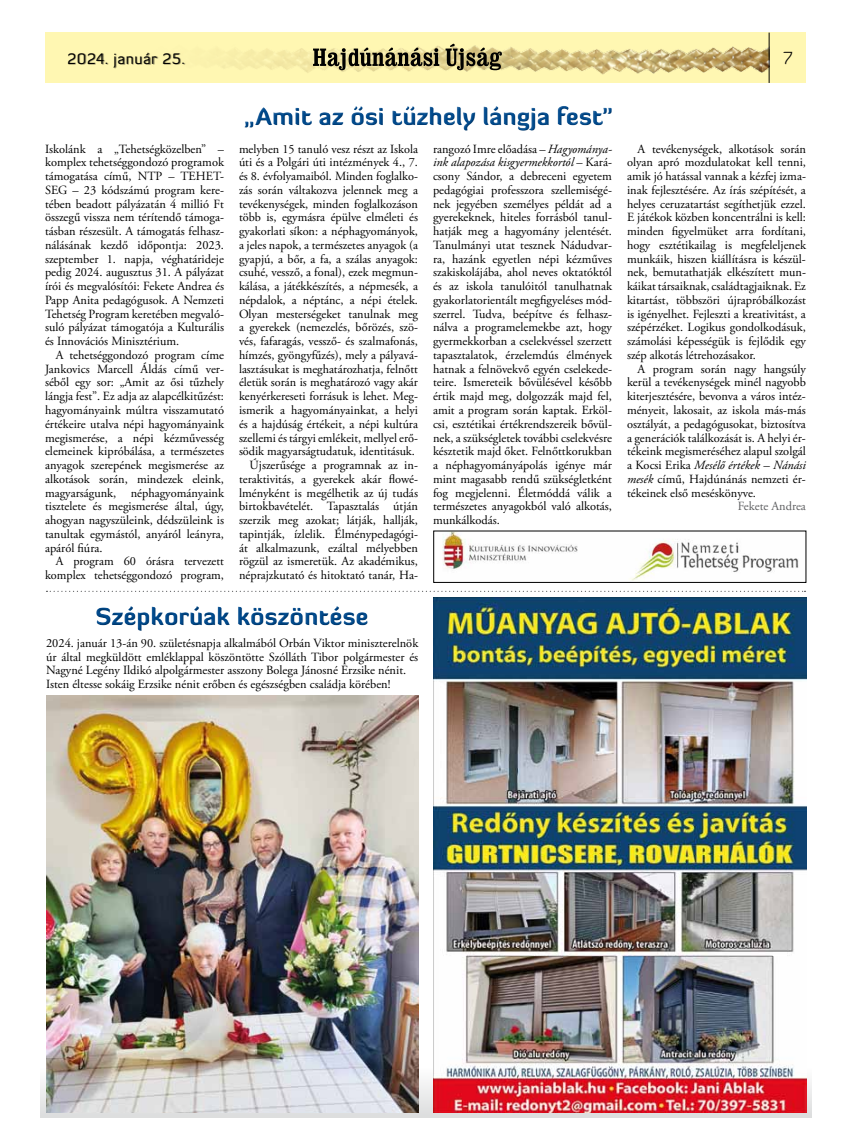
<style>
.page{position:relative;width:851px;height:1145px;background:#fff}
.page>*{position:absolute;margin:0;border:0;box-sizing:border-box;transform-origin:0 0}
.t1{font:900 23.75px "Diavlo";color:#004a8d}
.t2{font:300 17.5px "Diavlo";color:#000}
.t3{font:15px "Diavlo";letter-spacing:.04em;color:#000}
.t4{font:12.5px/13.8px "Adobe Garamond Pro";color:#000;text-align:justify}
.t5{font:12.5px "Adobe Garamond Pro";color:#5f6062}
.s1{font-style:italic}
</style>
<div class="page">
<div style="left:45px;top:33px;width:760px;height:50px;background:#fff7b2"></div>
<img style="left:185px;top:43px;width:583px;height:32px">
<hr style="left:768px;top:33px;width:1px;height:50px;background:#000">
<svg style="left:313px;top:44px;width:189px;height:26px"></svg>
<div style="left:68px;top:53px;width:117px;height:16px;background:#000;opacity:.5"></div>
<svg style="left:40px;top:1063px;width:771px;height:54px;background:#dfd0d2"></svg>
<div style="left:242px;top:106px;width:372px;height:27px;background:#000;opacity:.4"></div>
<img style="left:442px;top:533px;width:357px;height:47px">
<svg style="left:46px;top:590px;width:759px;height:2px"></svg>
<img style="left:433px;top:597px;width:373px;height:515px">
<div style="left:95px;top:606px;width:275px;height:27px;background:#000;opacity:.4"></div>
<img style="left:46px;top:695px;width:372px;height:417px">
<p class="t3" style="left:67px;top:49px;width:119px">2024. január 25.</p>
<h2 class="t2" style="left:783px;top:47px;width:11px">7</h2>
<h1 class="t1" style="left:243px;top:101px;width:371px">„Amit az ősi tűzhely lángja fest”</h1>
<p class="t4" style="left:45px;top:142px;width:180px">Iskolánk a „Tehetségközelben” – komplex tehetséggondozó programok támogatása című, NTP – TEHET-SEG – 23 kódszámú program kere&shy;tében beadott pályázatán 4 millió Ft összegű vissza nem térítendő támoga&shy;tásban részesült. A támogatás felhasz&shy;nálásának kezdő időpontja: 2023. szeptember 1. napja, véghatárideje pedig 2024. augusztus 31. A pályázat írói és megvalósítói: Fekete Andrea és Papp Anita pedagógusok. A Nemzeti Tehetség Program keretében megvaló&shy;suló pályázat támogatója a Kulturális és Innovációs Minisztérium.</p>
<p class="t4" style="left:45px;top:348px;width:180px;text-indent:11px">A tehetséggondozó program címe Jankovics Marcell Áldás című ver&shy;séből egy sor: „Amit az ősi tűzhely lángja fest”. Ez adja az alapcélkitűzést: hagyományaink múltra visszamutató értékeire utalva népi hagyományaink megismerése, a népi kézművesség elemeinek kipróbálása, a természetes anyagok szerepének megismerése az alkotások során, mindezek eleink, magyarságunk, néphagyományaink tisztelete és megismerése által, úgy, ahogyan nagyszüleink, dédszüleink is tanultak egymástól, anyáról leányra, apáról fiúra.</p>
<p class="t4" style="left:45px;top:555px;width:180px;text-align:right">A program 60 órásra tervezett komplex tehetséggondozó program,</p>
<p class="t4" style="left:239px;top:142px;width:180px;text-align:right">melyben 15 tanuló vesz részt az Iskola úti és a Polgári úti intézmények 4., 7. és 8. évfolyamaiból. Minden foglalko&shy;zás során váltakozva jelennek meg a tevékenységek, minden foglalkozáson több is, egymásra épülve elméleti és gyakorlati síkon: a néphagyományok, a jeles napok, a természetes anyagok (a gyapjú, a bőr, a fa, a szálas anyagok: csuhé, vessző, a fonal), ezek megmun&shy;kálása, a játékkészítés, a népmesék, a népdalok, a néptánc, a népi ételek.<br>Olyan mesterségeket tanulnak meg a gyerekek (nemezelés, bőrözés, szö&shy;vés, fafaragás, vessző- és szalmafonás, hímzés, gyöngyfűzés), mely a pályavá&shy;lasztásukat is meghatározhatja, felnőtt életük során is meghatározó vagy akár kenyérkereseti forrásuk is lehet. Meg&shy;ismerik a hagyományainkat, a helyi és a hajdúság értékeit, a népi kultúra szellemi és tárgyi emlékeit, mellyel erő&shy;södik magyarságtudatuk, identitásuk.<br>Újszerűsége a programnak az in&shy;teraktivitás, a gyerekek akár flowé&shy;lményként is megélhetik az új tudás birtokbavételét. Tapasztalás útján szerzik meg azokat; látják, hallják, tapintják, ízlelik. Élménypedagógi&shy;át alkalmazunk, ezáltal mélyebben rögzül az ismeretük. Az akadémikus, néprajzkutató és hitoktató tanár, Ha-</p>
<p class="t4" style="left:433px;top:142px;width:180px">rangozó Imre előadása – <span class="s1">Hagyománya&shy;ink alapozása kisgyermekkortól</span> – Kará&shy;csony Sándor, a debreceni egyetem pedagógiai professzora szellemiségé&shy;nek jegyében személyes példát ad a gyerekeknek, hiteles forrásból tanul&shy;hatják meg a hagyomány jelentését.<br>Tanulmányi utat tesznek Nádudvar&shy;ra, hazánk egyetlen népi kézműves szakiskolájába, ahol neves oktatóktól és az iskola tanulóitól tanulhatnak gyakorlatorientált megfigyeléses mód&shy;szerrel. Tudva, beépítve és felhasz&shy;nálva a programelemekbe azt, hogy gyermekkorban a cselekvéssel szerzett tapasztalatok, érzelemdús élmények hatnak a felnövekvő egyén cselekede&shy;teire. Ismereteik bővülésével később értik majd meg, dolgozzák majd fel, amit a program során kaptak. Erköl&shy;csi, esztétikai értékrendszereik bővül&shy;nek, a szükségletek további cselekvésre késztetik majd őket. Felnőttkorukban a néphagyományápolás igénye már mint magasabb rendű szükségletként fog megjelenni. Életmóddá válik a természetes anyagokból való alkotás, munkálkodás.</p>
<p class="t4" style="left:627px;top:142px;width:180px;text-indent:11px">A tevékenységek, alkotások során olyan apró mozdulatokat kell tenni, amik jó hatással vannak a kézfej izma&shy;inak fejlesztésére. Az írás szépítését, a helyes ceruzatartást segíthetjük ezzel.<br>E játékok közben koncentrálni is kell: minden figyelmüket arra fordítani, hogy esztétikailag is megfeleljenek munkáik, hiszen kiállításra is készül&shy;nek, bemutathatják elkészített mun&shy;káikat társaiknak, családtagjaiknak. Ez kitartást, többszöri újrapróbálkozást is igényelhet. Fejleszti a kreativitást, a szépérzéket. Logikus gondolkodásuk, számolási képességük is fejlődik egy szép alkotás létrehozásakor.</p>
<p class="t4" style="left:627px;top:362px;width:180px;text-indent:11px">A program során nagy hangsúly kerül a tevékenységek minél nagyobb kiterjesztésére, bevonva a város intéz&shy;ményeit, lakosait, az iskola más-más osztályát, a pedagógusokat, biztosítva a generációk találkozását is. A helyi ér&shy;tékeink megismeréséhez alapul szolgál a Kocsi Erika <span class="s1">Mesélő értékek – Nánási mesék</span> című, Hajdúnánás nemzeti ér&shy;tékeinek első meséskönyve.</p>
<p class="t5" style="left:737px;top:499px;width:70px">Fekete Andrea</p>
<h1 class="t1" style="left:95px;top:600px;width:275px">Szépkorúak köszöntése</h1>
<p class="t4" style="left:46px;top:636px;width:373px;text-align:left">2024. január 13-án 90. születésnapja alkalmából Orbán Viktor miniszterelnök úr által megküldött emléklappal köszöntötte Szólláth Tibor polgármester és Nagyné Legény Ildikó alpolgármester asszony Bolega Jánosné Erzsike nénit.<br>Isten éltesse sokáig Erzsike nénit erőben és egészségben családja körében!</p>
</div>
